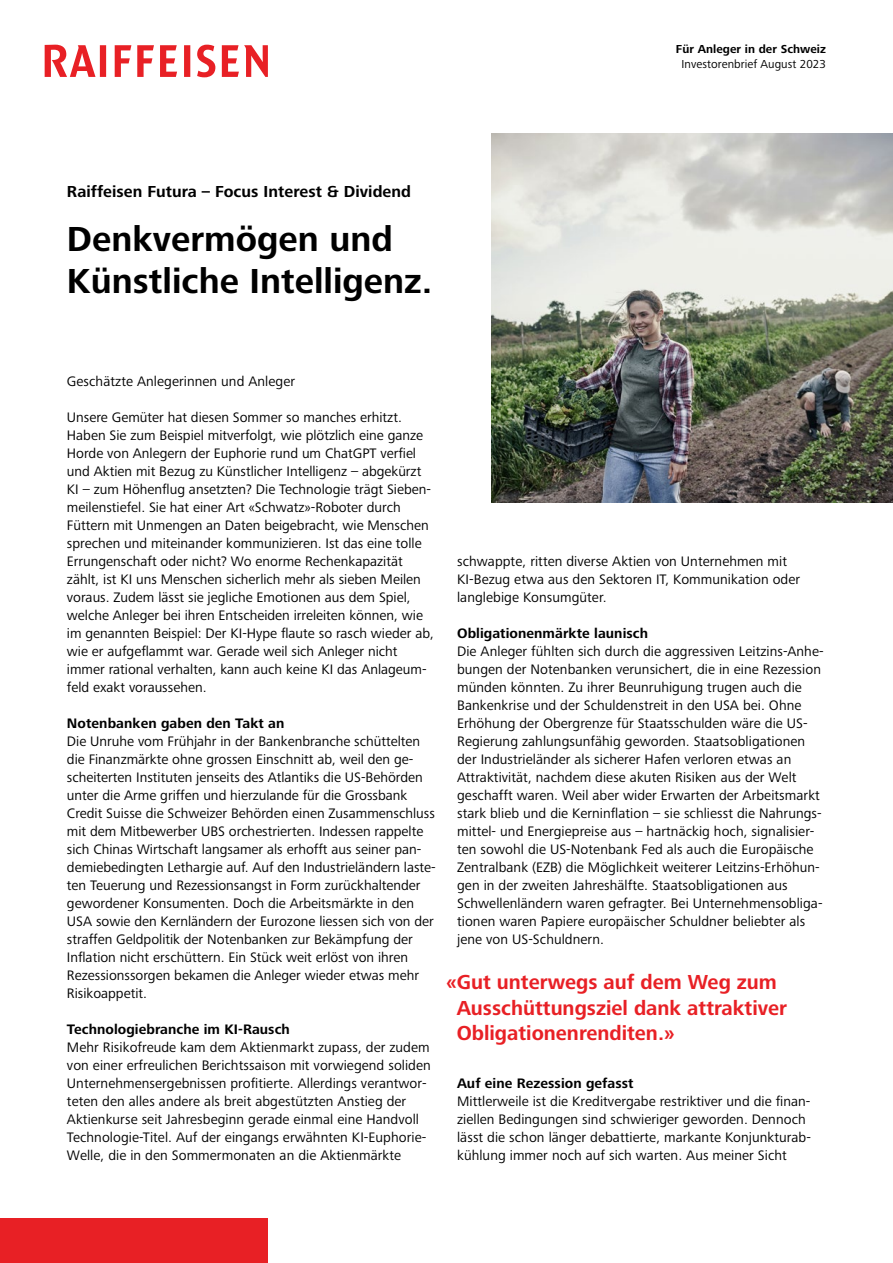
<style>
.page{position:relative;width:893px;height:1263px;background:#fff}
.page>*{position:absolute;margin:0;border:0;box-sizing:border-box;transform-origin:0 0}
.t1{font:700 36px/42px "Frutiger Next LTW1 G";color:#000}
.t2{font:700 21px/25.5px "Frutiger Next LTW1 G";color:#e82025}
.t3{font:700 16.5px "Frutiger Next LTW1 G";letter-spacing:.005em;color:#000}
.t4{font:14.25px/18px "Frutiger Next LTW1 G";color:#000}
.t5{font:700 14.25px "Frutiger Next LTW1 G";letter-spacing:.005em;color:#000}
.t6{font:12px "Frutiger Next LTW1 G";letter-spacing:.005em;color:#000}
.t7{font:700 12px "Frutiger Next LTW1 G";letter-spacing:.005em;color:#000}
</style>
<div class="page">
<div style="left:0;top:1218px;width:268px;height:45px;background:#e82025"></div>
<svg style="left:45px;top:45px;width:223px;height:32px"></svg>
<img style="left:491px;top:134px;width:402px;height:369px">
<p class="t7" style="left:676px;top:42px;width:152px">Für Anleger in der Schweiz</p>
<p class="t6" style="left:682px;top:57px;width:146px">Investorenbrief August 2023</p>
<p class="t3" style="left:67px;top:182px;width:346px">Raiffeisen Futura – Focus Interest &amp; Dividend</p>
<h1 class="t1" style="left:67px;top:219px;width:367px">Denkvermögen und<br>Künstliche Intelligenz.</h1>
<p class="t4" style="left:67px;top:372px;width:230px">Geschätzte Anlegerinnen und Anleger</p>
<p class="t4" style="left:67px;top:408px;width:368px">Unsere Gemüter hat diesen Sommer so manches erhitzt.<br>Haben Sie zum Beispiel mitverfolgt, wie plötzlich eine ganze Horde von Anlegern der Euphorie rund um ChatGPT verfiel und Aktien mit Bezug zu Künstlicher Intelligenz – abgekürzt KI – zum Höhenflug ansetzten? Die Technologie trägt Sieben&shy;meilenstiefel. Sie hat einer Art «Schwatz»-Roboter durch Füttern mit Unmengen an Daten beigebracht, wie Menschen sprechen und miteinander kommunizieren. Ist das eine tolle Errungenschaft oder nicht? Wo enorme Rechenkapazität zählt, ist KI uns Menschen sicherlich mehr als sieben Meilen voraus. Zudem lässt sie jegliche Emotionen aus dem Spiel, welche Anleger bei ihren Entscheiden irreleiten können, wie im genannten Beispiel: Der KI-Hype flaute so rasch wieder ab, wie er aufgeflammt war. Gerade weil sich Anleger nicht immer rational verhalten, kann auch keine KI das Anlageum&shy;feld exakt voraussehen.</p>
<p class="t5" style="left:67px;top:715px;width:219px">Notenbanken gaben den Takt an</p>
<p class="t4" style="left:67px;top:732px;width:370px">Die Unruhe vom Frühjahr in der Bankenbranche schüttelten die Finanzmärkte ohne grossen Einschnitt ab, weil den ge&shy;scheiterten Instituten jenseits des Atlantiks die US-Behörden unter die Arme griffen und hierzulande für die Grossbank Credit Suisse die Schweizer Behörden einen Zusammenschluss mit dem Mitbewerber UBS orchestrierten. Indessen rappelte sich Chinas Wirtschaft langsamer als erhofft aus seiner pan&shy;demiebedingten Lethargie auf. Auf den Industrieländern laste&shy;ten Teuerung und Rezessionsangst in Form zurückhaltender gewordener Konsumenten. Doch die Arbeitsmärkte in den USA sowie den Kernländern der Eurozone liessen sich von der straffen Geldpolitik der Notenbanken zur Bekämpfung der Inflation nicht erschüttern. Ein Stück weit erlöst von ihren Rezessionssorgen bekamen die Anleger wieder etwas mehr Risikoappetit.</p>
<p class="t5" style="left:67px;top:1021px;width:224px">Technologiebranche im KI-Rausch</p>
<p class="t4" style="left:67px;top:1038px;width:365px">Mehr Risikofreude kam dem Aktienmarkt zupass, der zudem von einer erfreulichen Berichtssaison mit vorwiegend soliden Unternehmensergebnissen profitierte. Allerdings verantwor&shy;teten den alles andere als breit abgestützten Anstieg der Aktienkurse seit Jahresbeginn gerade einmal eine Handvoll Technologie-Titel. Auf der eingangs erwähnten KI-Euphorie-Welle, die in den Sommermonaten an die Aktienmärkte</p>
<p class="t4" style="left:457px;top:552px;width:344px">schwappte, ritten diverse Aktien von Unternehmen mit<br>KI-Bezug etwa aus den Sektoren IT, Kommunikation oder langlebige Konsumgüter.</p>
<p class="t5" style="left:457px;top:625px;width:192px">Obligationenmärkte launisch</p>
<p class="t4" style="left:457px;top:642px;width:368px">Die Anleger fühlten sich durch die aggressiven Leitzins-Anhe&shy;bungen der Notenbanken verunsichert, die in eine Rezession münden könnten. Zu ihrer Beunruhigung trugen auch die Bankenkrise und der Schuldenstreit in den USA bei. Ohne Erhöhung der Obergrenze für Staatsschulden wäre die US-Regierung zahlungsunfähig geworden. Staatsobligationen der Industrieländer als sicherer Hafen verloren etwas an Attraktivität, nachdem diese akuten Risiken aus der Welt geschafft waren. Weil aber wider Erwarten der Arbeitsmarkt stark blieb und die Kerninflation – sie schliesst die Nahrungs&shy;mittel- und Energiepreise aus – hartnäckig hoch, signalisier&shy;ten sowohl die US-Notenbank Fed als auch die Europäische Zentralbank (EZB) die Möglichkeit weiterer Leitzins-Erhöhun&shy;gen in der zweiten Jahreshälfte. Staatsobligationen aus Schwellenländern waren gefragter. Bei Unternehmensobliga&shy;tionen waren Papiere europäischer Schuldner beliebter als jene von US-Schuldnern.</p>
<h2 class="t2" style="left:457px;top:970px;width:332px;text-indent:-10px">«Gut unterwegs auf dem Weg zum<br>Ausschüttungsziel dank attraktiver<br>Obligationenrenditen.»</h2>
<p class="t5" style="left:457px;top:1075px;width:178px">Auf eine Rezession gefasst</p>
<p class="t4" style="left:457px;top:1092px;width:355px">Mittlerweile ist die Kreditvergabe restriktiver und die finan&shy;ziellen Bedingungen sind schwieriger geworden. Dennoch lässt die schon länger debattierte, markante Konjunkturab&shy;kühlung immer noch auf sich warten. Aus meiner Sicht</p>
</div>
